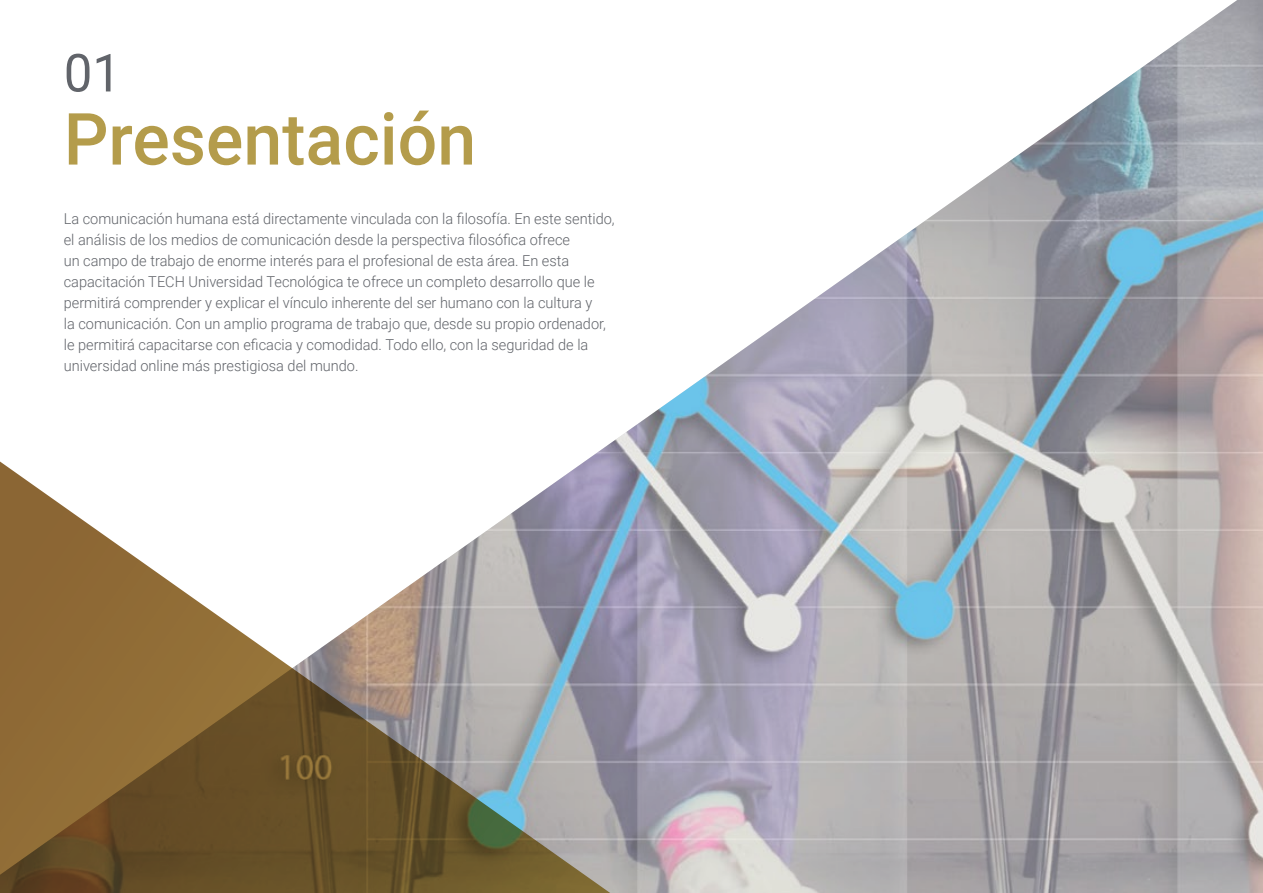
<style>
.page{position:relative;width:1263px;height:893px;background:#fff}
.page>*{position:absolute;margin:0;border:0;box-sizing:border-box;transform-origin:0 0}
.t1{font:500 72px "Roboto";color:#b49c4b}
.t2{font:52.5px "Roboto";color:#61646a}
.t3{font:300 15px/21px "Roboto";color:#61646a}
</style>
<div class="page">
<img style="left:607px;top:0;width:656px;height:893px">
<svg style="left:0;top:446px;width:640px;height:447px"></svg>
<h2 class="t2" style="left:64px;top:36px;width:59px">01</h2>
<h1 class="t1" style="left:64px;top:89px;width:414px">Presentación</h1>
<p class="t3" style="left:64px;top:207px;width:552px">La comunicación humana está directamente vinculada con la filosofía. En este sentido, el análisis de los medios de comunicación desde la perspectiva filosófica ofrece<br>un campo de trabajo de enorme interés para el profesional de esta área. En esta capacitación TECH Universidad Tecnológica te ofrece un completo desarrollo que le permitirá comprender y explicar el vínculo inherente del ser humano con la cultura y<br>la comunicación. Con un amplio programa de trabajo que, desde su propio ordenador, le permitirá capacitarse con eficacia y comodidad. Todo ello, con la seguridad de la universidad online más prestigiosa del mundo.</p>
</div>
